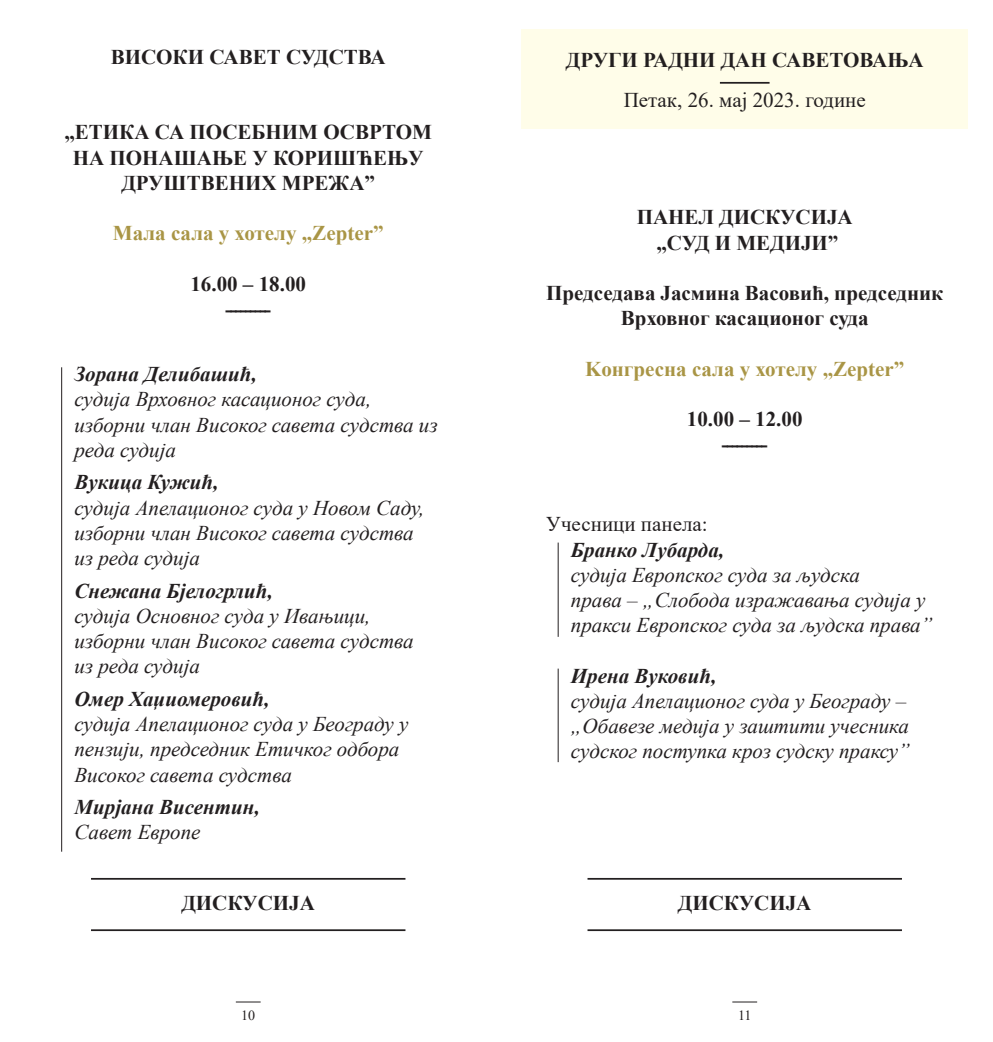
<style>
.page{position:relative;width:993px;height:1042px;background:#fff}
.page>*{position:absolute;margin:0;border:0;box-sizing:border-box;transform-origin:0 0}
.t1{font:italic 21px/25.2px "Times New Roman";color:#231f20}
.t2{font:700 21px/25.2px "Times New Roman";color:#231f20;text-align:center}
.t3{font:italic 700 21px "Times New Roman";color:#231f20}
.t4{font:700 21px "Times New Roman";color:#a99545}
.t5{font:21px "Times New Roman";color:#231f20}
.t6{font:14px "Times New Roman";color:#231f20}
</style>
<div class="page">
<svg style="left:236px;top:1001px;width:24px;height:1px"></svg>
<svg style="left:732px;top:1001px;width:24px;height:1px"></svg>
<div style="left:521px;top:29px;width:446px;height:99px;background:#fffde9"></div>
<hr style="left:719px;top:82px;width:50px;height:2px;background:#231f20">
<hr style="left:61px;top:367px;width:1px;height:484px;background:#231f20">
<hr style="left:557px;top:542px;width:1px;height:95px;background:#231f20">
<hr style="left:557px;top:668px;width:1px;height:94px;background:#231f20">
<hr style="left:587px;top:929px;width:314px;height:2px;background:#231f20">
<hr style="left:91px;top:929px;width:314px;height:2px;background:#231f20">
<hr style="left:587px;top:878px;width:314px;height:1px;background:#231f20">
<hr style="left:91px;top:878px;width:314px;height:1px;background:#231f20">
<p class="t2" style="left:111px;top:44px;width:276px">ВИСОКИ САВЕТ СУДСТВА</p>
<p class="t2" style="left:64px;top:119px;width:369px">„ЕТИКА СА ПОСЕБНИМ ОСВРТОМ<br>НА ПОНАШАЊЕ У КОРИШЋЕЊУ<br>ДРУШТВЕНИХ МРЕЖА”</p>
<p class="t4" style="left:113px;top:218px;width:272px">Мала сала у хотелу „Zepter”</p>
<p class="t2" style="left:190px;top:270px;width:117px">16.00 – 18.00 ---------</p>
<p class="t3" style="left:74px;top:359px;width:184px">Зорана Делибашић,</p>
<p class="t1" style="left:74px;top:386px;width:364px">судија Врховног касационог суда, изборни члан Високог савета судства из реда судија</p>
<p class="t3" style="left:74px;top:468px;width:145px">Вукица Кужић,</p>
<p class="t1" style="left:74px;top:494px;width:351px">судија Апелационог суда у Новом Саду, изборни члан Високог савета судства из реда судија</p>
<p class="t3" style="left:74px;top:576px;width:200px">Снежана Бјелогрлић,</p>
<p class="t1" style="left:74px;top:603px;width:340px">судија Основног суда у Ивањици, изборни члан Високог савета судства из реда судија</p>
<p class="t3" style="left:74px;top:684px;width:196px">Омер Хаџиомеровић,</p>
<p class="t1" style="left:74px;top:711px;width:335px">судија Апелационог суда у Београду у пензији, председник Етичког одбора<br>Високог савета судства</p>
<p class="t3" style="left:74px;top:792px;width:187px">Мирјана Висентин,</p>
<p class="t1" style="left:74px;top:819px;width:127px">Савет Европе</p>
<p class="t2" style="left:181px;top:889px;width:135px">ДИСКУСИЈА</p>
<p class="t2" style="left:565px;top:47px;width:359px">ДРУГИ РАДНИ ДАН САВЕТОВАЊА</p>
<p class="t5" style="left:623px;top:85px;width:243px">Петак, 26. мај 2023. године</p>
<p class="t2" style="left:636px;top:204px;width:217px">ПАНЕЛ ДИСКУСИЈА „СУД И МЕДИЈИ”</p>
<p class="t2" style="left:546px;top:280px;width:398px">Председава Јасмина Васовић, председник<br>Врховног касационог суда</p>
<p class="t4" style="left:584px;top:353px;width:321px">Kонгреснa салa у хотелу „Zepter”</p>
<p class="t2" style="left:686px;top:406px;width:117px">10.00 – 12.00 ---------</p>
<p class="t5" style="left:546px;top:509px;width:163px">Учесници панела:</p>
<p class="t3" style="left:570px;top:535px;width:155px">Бранко Лубарда,</p>
<p class="t1" style="left:570px;top:562px;width:363px">судија Европског суда за људска<br>права – „Слобода изражавања судија у пракси Европског суда за људска права”</p>
<p class="t3" style="left:570px;top:661px;width:147px">Ирена Вуковић,</p>
<p class="t1" style="left:570px;top:688px;width:340px">судија Апелационог суда у Београду – „Обавезе медија у заштити учесника судског поступка кроз судску праксу”</p>
<p class="t2" style="left:677px;top:889px;width:135px">ДИСКУСИЈА</p>
<p class="t6" style="left:241px;top:1005px;width:15px">10</p>
<p class="t6" style="left:737px;top:1005px;width:15px">11</p>
</div>
